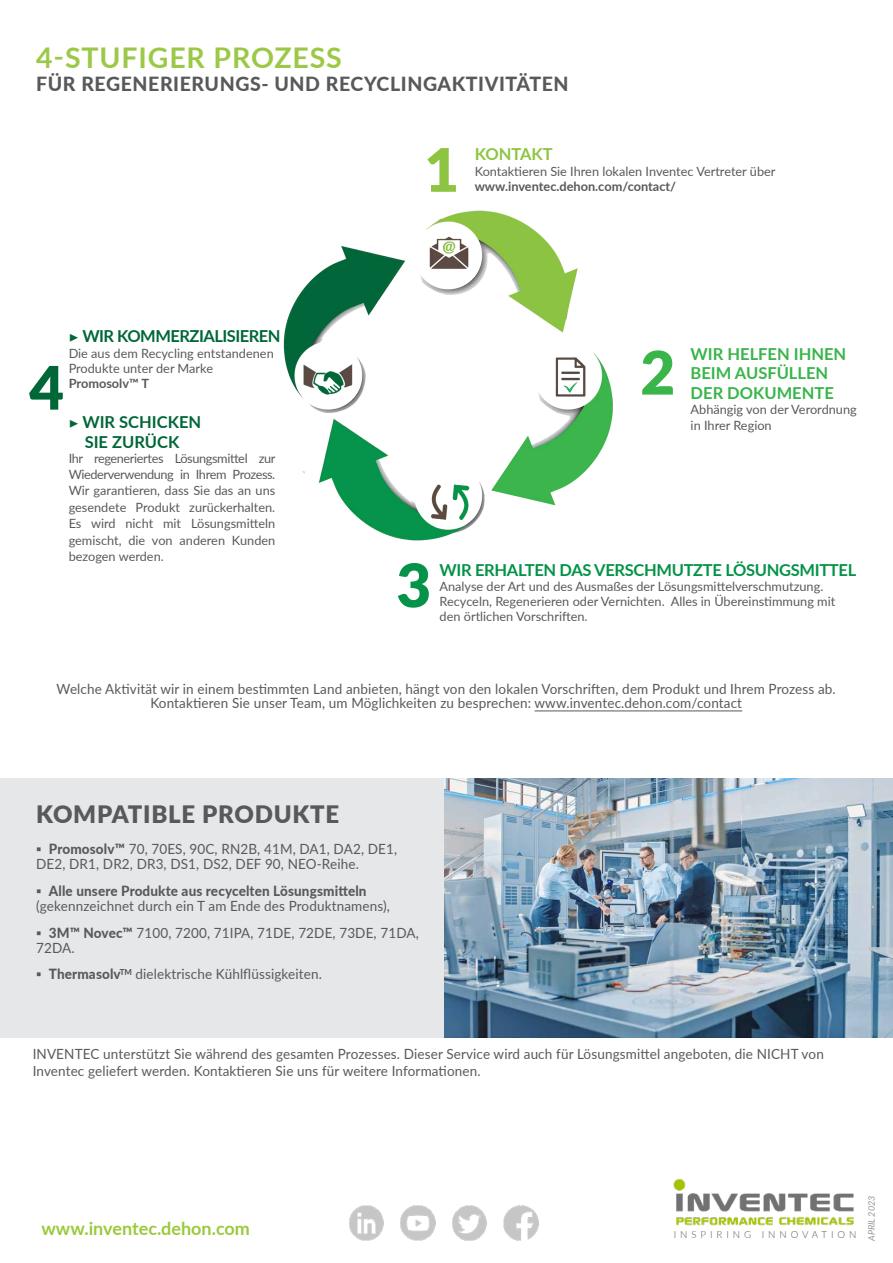
<style>
.page{position:relative;width:893px;height:1263px;background:#fff}
.page>*{position:absolute;margin:0;border:0;box-sizing:border-box;transform-origin:0 0}
.t1{font:900 60px "Lato";color:#8dc441}
.t2{font:900 60px "Lato";color:#39b54a}
.t3{font:900 60px "Lato";color:#049348}
.t4{font:900 60px "Lato";color:#006739}
.t5{font:700 28.5px "Lato";letter-spacing:.03em;color:#9bc947}
.t6{font:900 24px "Lato";letter-spacing:.03em;color:#58595b}
.t7{font:800 19.5px "Lato";letter-spacing:.03em;color:#58595b}
.t8{font:700 18px "Lato";color:#9aca3c}
.t9{font:700 16.5px/19.8px "Lato";color:#39b54a}
.t10{font:700 16.5px "Lato";letter-spacing:-.02em;color:#049348}
.t11{font:700 16.5px "Lato";letter-spacing:-.03em;color:#006739}
.t12{font:700 16.5px/19.8px "Lato";color:#006739;text-align:center}
.t13{font:700 16.5px "Lato";color:#8dc441}
.t14{font:14.1px/15px "Lato";letter-spacing:.01em;color:#58595b;scale:.96 1}
.t15{font:12.75px/15.3px "Lato";color:#58595b}
.t16{font:12.75px/15.3px "Lato";letter-spacing:-.03em;color:#58595b}
.t17{font:700 12.75px "Lato";color:#58595b}
.t18{font:300 9.75px "Lato";letter-spacing:.4em;color:#58595b}
.t19{font:italic 9px "Lato";color:#939598}
.s1{font-family:"Minion Pro";font-weight:400}
.s2{font-weight:800}
</style>
<div class="page">
<div style="left:0;top:778px;width:445px;height:259px;background:#e6e7e8"></div>
<img style="left:673px;top:1179px;width:181px;height:47px">
<img style="left:349px;top:1206px;width:35px;height:34px">
<img style="left:401px;top:1206px;width:34px;height:34px">
<img style="left:452px;top:1206px;width:35px;height:34px">
<img style="left:504px;top:1206px;width:34px;height:34px">
<img style="left:283px;top:210px;width:330px;height:331px">
<img style="left:445px;top:778px;width:448px;height:259px">
<hr style="left:535px;top:711px;width:207px;height:1px;background:#58595b">
<h2 class="t5" style="left:36px;top:37px;width:307px">4-STUFIGER PROZESS</h2>
<h3 class="t7" style="left:36px;top:70px;width:534px">FÜR REGENERIERUNGS- UND RECYCLINGAKTIVITÄTEN</h3>
<h1 class="t1" style="left:424px;top:125px;width:36px">1</h1>
<p class="t13" style="left:475px;top:142px;width:80px">KONTAKT</p>
<p class="t15" style="left:475px;top:163px;width:302px">Kontaktieren Sie Ihren lokalen Inventec Vertreter über</p>
<p class="t17" style="left:475px;top:177px;width:203px">www.inventec.dehon.com/contact/</p>
<p class="t11" style="left:69px;top:324px;width:213px"><span class="s1">▶</span> WIR KOMMERZIALISIEREN</p>
<p class="t15" style="left:69px;top:345px;width:207px">Die aus dem Recycling entstandenen<br>Produkte unter der Marke</p>
<p class="t17" style="left:69px;top:374px;width:82px">Promosolv™ T</p>
<h1 class="t4" style="left:29px;top:343px;width:36px">4</h1>
<p class="t12" style="left:69px;top:411px;width:134px"><span class="s1">▶</span> WIR SCHICKEN<br>SIE ZURÜCK</p>
<p class="t16" style="left:69px;top:450px;width:208px">Ihr regeneriertes Lösungsmittel zur<br>Wiederverwendung in Ihrem Prozess.</p>
<p class="t15" style="left:69px;top:482px;width:208px;line-height:16.5px;text-align:justify">Wir garantieren, dass Sie das an uns gesendete Produkt zurückerhalten.<br>Es wird nicht mit Lösungsmitteln gemischt, die von anderen Kunden bezogen werden.</p>
<h1 class="t2" style="left:640px;top:328px;width:36px">2</h1>
<p class="t9" style="left:691px;top:343px;width:157px">WIR HELFEN IHNEN<br>BEIM AUSFÜLLEN<br>DER DOKUMENTE</p>
<p class="t15" style="left:691px;top:402px;width:168px">Abhängig von der Verordnung in Ihrer Region</p>
<h1 class="t3" style="left:396px;top:540px;width:36px">3</h1>
<p class="t10" style="left:440px;top:557px;width:418px">WIR ERHALTEN DAS VERSCHMUTZTE LÖSUNGSMITTEL</p>
<p class="t15" style="left:440px;top:578px;width:397px">Analyse der Art und des Ausmaßes der Lösungsmittelverschmutzung.<br>Recyceln, Regenerieren oder Vernichten. Alles in Übereinstimmung mit den örtlichen Vorschriften.</p>
<p class="t14" style="left:57px;top:682px;width:813px;line-height:13.5px;text-align:center">Welche Aktivität wir in einem bestimmten Land anbieten, hängt von den lokalen Vorschriften, dem Produkt und Ihrem Prozess ab.<br>Kontaktieren Sie unser Team, um Möglichkeiten zu besprechen: www.inventec.dehon.com/contact</p>
<h3 class="t6" style="left:36px;top:796px;width:304px">KOMPATIBLE PRODUKTE</h3>
<p class="t14" style="left:36px;top:841px;width:378px">▪ <span class="s2">Promosolv™</span> 70, 70ES, 90C, RN2B, 41M, DA1, DA2, DE1,<br>DE2, DR1, DR2, DR3, DS1, DS2, DEF 90, NEO-Reihe.</p>
<p class="t14" style="left:36px;top:883px;width:370px">▪ <span class="s2">Alle unsere Produkte aus recycelten Lösungsmitteln </span>(gekennzeichnet durch ein T am Ende des Produktnamens),</p>
<p class="t14" style="left:36px;top:924px;width:400px">▪ <span class="s2">3M™ Novec™</span> 7100, 7200, 71IPA, 71DE, 72DE, 73DE, 71DA,<br>72DA.</p>
<p class="t14" style="left:36px;top:966px;width:299px">▪ <span class="s2">Thermasolv</span><sup>TM</sup> dielektrische Kühlflüssigkeiten.</p>
<p class="t14" style="left:33px;top:1045px;width:826px;line-height:16.5px">INVENTEC unterstützt Sie während des gesamten Prozesses. Dieser Service wird auch für Lösungsmittel angeboten, die NICHT von<br>Inventec geliefert werden. Kontaktieren Sie uns für weitere Informationen.</p>
<p class="t8" style="left:42px;top:1215px;width:210px">www.inventec.dehon.com</p>
<p class="t18" style="left:674px;top:1227px;width:184px">INSPIRING INNOVATION</p>
<p class="t19" style="left:865px;top:1241px;width:47px;rotate:-90deg">APRIL 2023</p>
</div>
